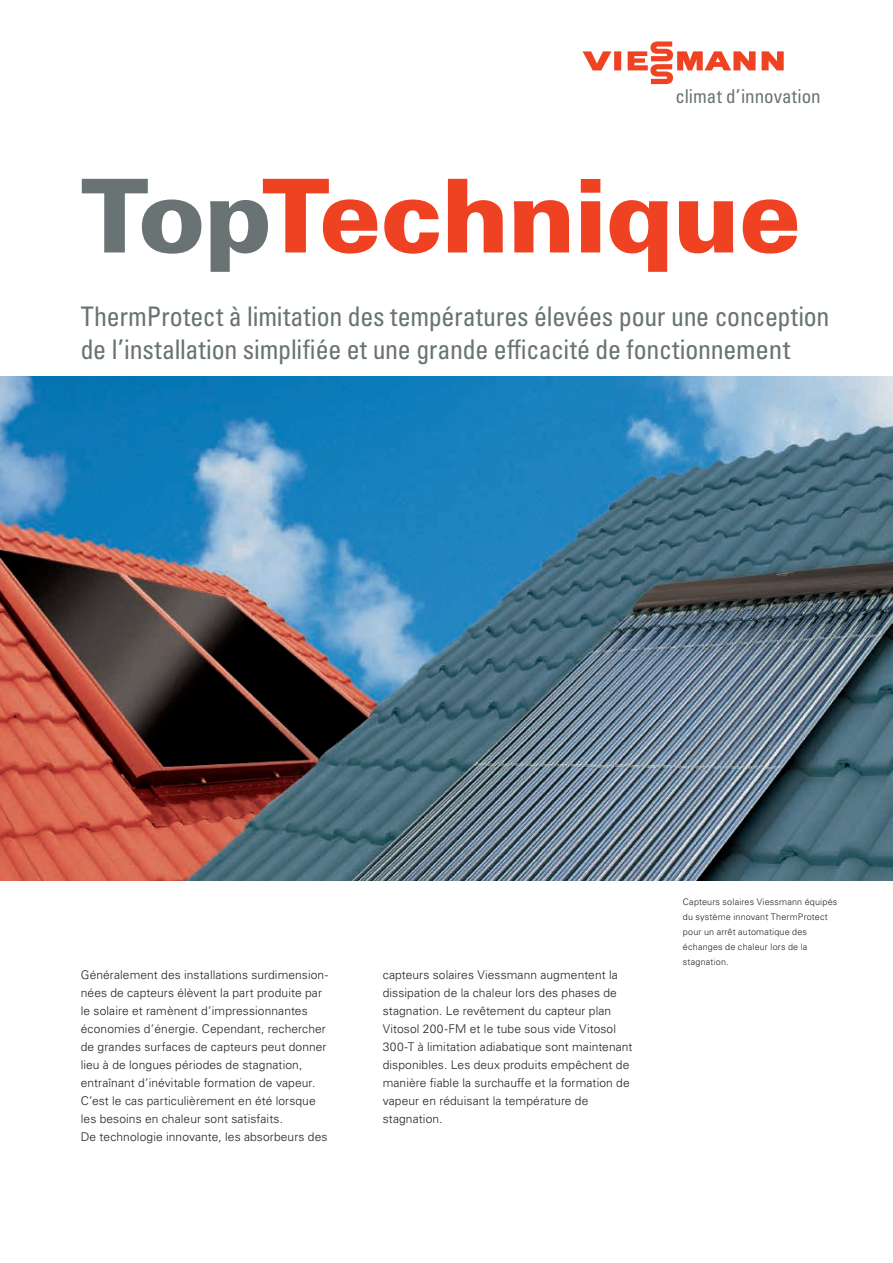
<style>
.page{position:relative;width:893px;height:1263px;background:#fff}
.page>*{position:absolute;margin:0;border:0;box-sizing:border-box;transform-origin:0 0}
.t1{font:900 102px "Univers LTCYR 75";letter-spacing:-.015em;color:#ef4222}
.t2{font:condensed 27px/33px "Univers LTCYR 57";letter-spacing:-.01em;color:#697374;scale:.96 1}
.t3{font:condensed 19.05px "Univers";color:#697374}
.t4{font:300 12px/18px "Univers LTCYR 45";letter-spacing:.01em;color:#231f20}
.t5{font:300 9px/15px "Univers LTCYR 45";letter-spacing:.02em;color:#231f20}
.s1{color:#697374}
</style>
<div class="page">
<img style="left:0;top:377px;width:893px;height:504px">
<svg style="left:583px;top:41px;width:201px;height:43px"></svg>
<h3 class="t3" style="left:675px;top:84px;width:147px">climat d’innovation</h3>
<h1 class="t1" style="left:81px;top:145px;width:722px"><span class="s1">Top</span>Technique</h1>
<h2 class="t2" style="left:81px;top:299px;width:781px">ThermProtect à limitation des températures élevées pour une conception de l’installation simplifiée et une grande efficacité de fonctionnement</h2>
<p class="t4" style="left:81px;top:966px;width:249px">Généralement des installations surdimension&shy;nées de capteurs élèvent la part produite par le solaire et ramènent d’impressionnantes économies d’énergie. Cependant, rechercher de grandes surfaces de capteurs peut donner lieu à de longues périodes de stagnation, entraînant d’inévitable formation de vapeur.<br>C’est le cas particulièrement en été lorsque les besoins en chaleur sont satisfaits.<br>De technologie innovante, les absorbeurs des</p>
<p class="t4" style="left:383px;top:966px;width:251px">capteurs solaires Viessmann augmentent la dissipation de la chaleur lors des phases de stagnation. Le revêtement du capteur plan Vitosol 200-FM et le tube sous vide Vitosol 300-T à limitation adiabatique sont maintenant disponibles. Les deux produits empêchent de manière fiable la surchauffe et la formation de vapeur en réduisant la température de stagnation.</p>
<p class="t5" style="left:683px;top:894px;width:156px">Capteurs solaires Viessmann équipés du système innovant ThermProtect pour un arrêt automatique des échanges de chaleur lors de la stagnation.</p>
</div>
